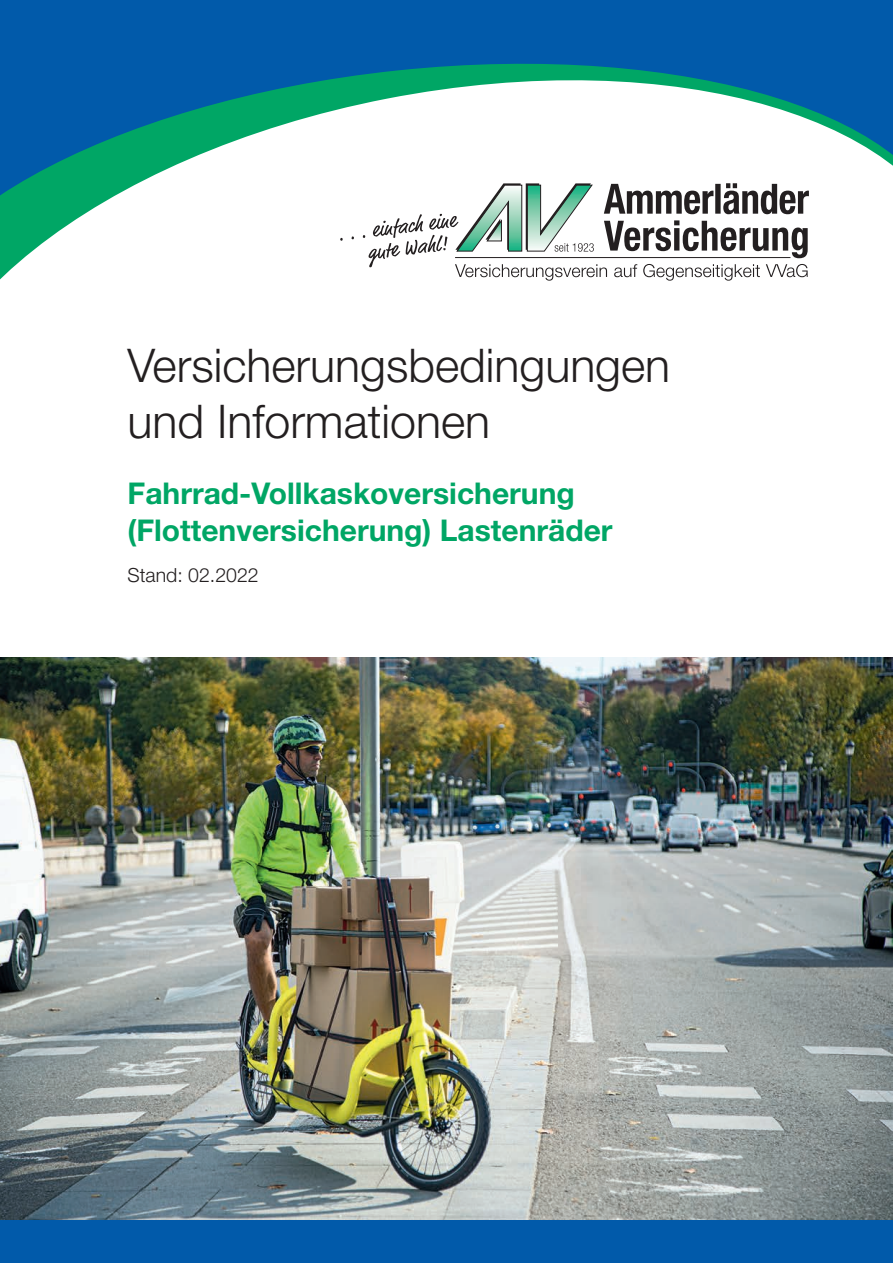
<style>
.page{position:relative;width:893px;height:1263px;background:#fff}
.page>*{position:absolute;margin:0;border:0;box-sizing:border-box;transform-origin:0 0}
.t1{font:300 46.5px/55.8px "Helvetica Neue LT Std";color:#231f20}
.t2{font:700 30px/37.5px "Helvetica Neue LT Std";color:#00a665}
.t3{font:300 19.5px "Helvetica Neue LT Std";color:#231f20}
</style>
<div class="page">
<div style="left:0;top:0;width:893px;height:374px;background:#015aaa"></div>
<svg style="left:0;top:63px;width:893px;height:311px;background:#bedee1"></svg>
<svg style="left:340px;top:183px;width:469px;height:98px;background:#cacecc"></svg>
<img style="left:0;top:657px;width:893px;height:563px">
<div style="left:0;top:1220px;width:893px;height:43px;background:#015aaa"></div>
<h1 class="t1" style="left:128px;top:336px;width:544px">Versicherungsbedingungen und Informationen</h1>
<p class="t2" style="left:128px;top:474px;width:487px">Fahrrad-Vollkaskoversicherung (Flottenversicherung) Lastenräder</p>
<p class="t3" style="left:128px;top:563px;width:133px">Stand: 02.2022</p>
</div>
